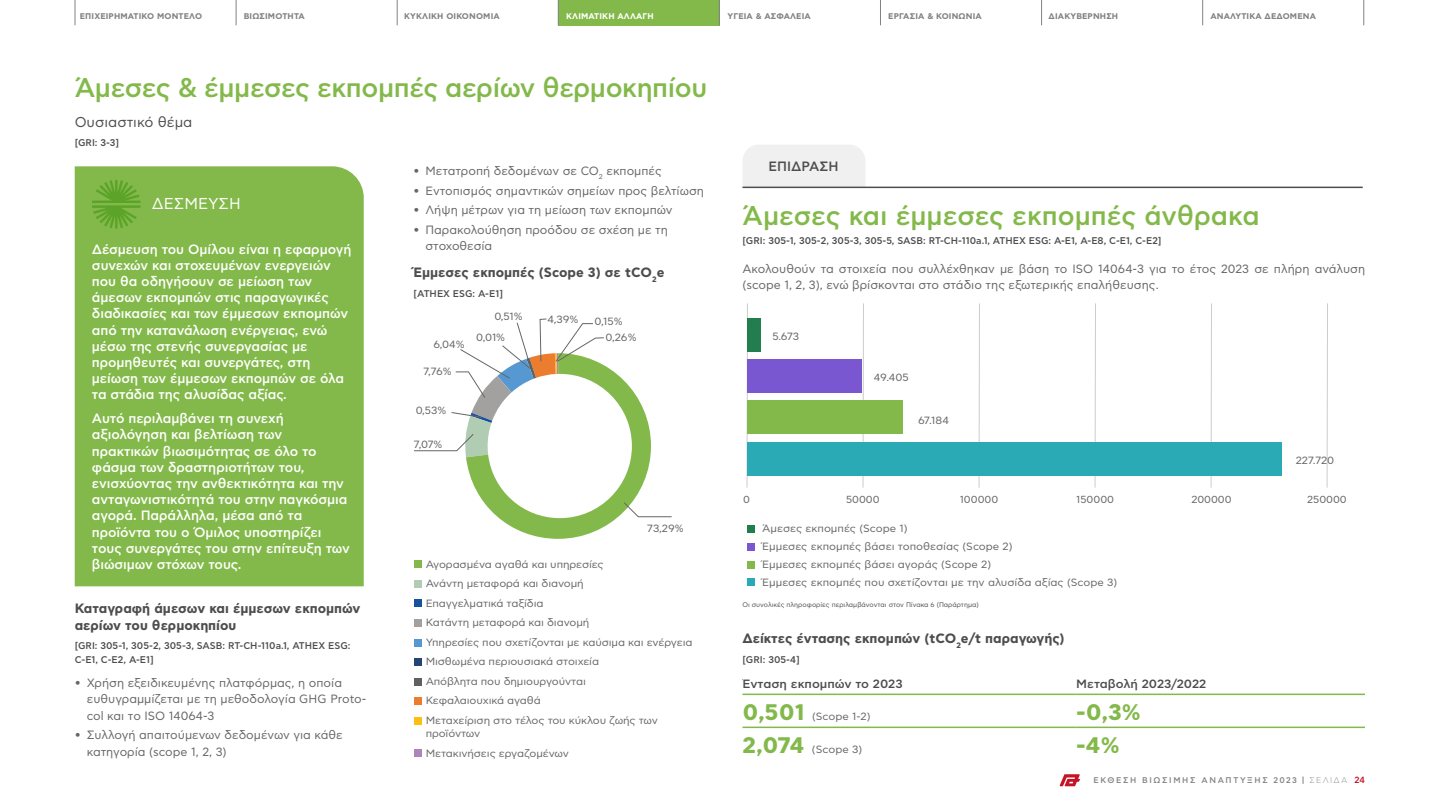
<style>
.page{position:relative;width:1440px;height:810px;background:#fff}
.page>*{position:absolute;margin:0;border:0;box-sizing:border-box;transform-origin:0 0}
.t1{font:500 27px "CF Asty Std";letter-spacing:-.015em;color:#83b94a}
.t2{font:700 22.5px "CF Asty Std";color:#83b94a;scale:1.05 1}
.t3{font:15.75px "CF Asty Std";color:#fff}
.t4{font:14.25px "CF Asty Std";color:#4d4d4d}
.t5{font:500 13.5px/16.2px "CF Asty Std";letter-spacing:-.005em;color:#fff}
.t6{font:700 13.5px/16.5px "CF Asty Std";color:#4d4d4d}
.t7{font:500 13.5px "CF Asty Std";color:#4d4d4d}
.t8{font:12px/16.5px "CF Asty Std";color:#666}
.t9{font:500 12px "CF Asty Std";color:#4d4d4d;scale:1.05 1}
.t10{font:10.5px/19.5px "CF Asty Std";letter-spacing:-.01em;color:#666;scale:1.05 1}
.t11{font:10.2px "CF Asty Std";color:#666;scale:1.05 1}
.t12{font:500 9.75px/13.5px "CF Asty Std";color:#4d4d4d}
.t13{font:700 8.25px "CF Asty Std";letter-spacing:.02em;color:#808285}
.t14{font:500 8.25px "CF Asty Std";letter-spacing:.2em;color:#808285}
.t15{font:700 8.25px "CF Asty Std";letter-spacing:.02em;color:#fff}
.t16{font:6.75px "CF Asty Std";color:#4d4d4d}
.s1{font-weight:700;font-size:22.5px;color:#83b94a}
.s2{font-weight:300}
.s3{font-size:9px;color:#c41425}
</style>
<div class="page">
<svg style="left:1060px;top:774px;width:20px;height:12px"></svg>
<div style="left:559px;top:0;width:161px;height:25px;background:#83b94a"></div>
<svg style="left:880px;top:0;width:1px;height:25px"></svg>
<svg style="left:1364px;top:0;width:1px;height:25px"></svg>
<svg style="left:236px;top:0;width:1px;height:25px"></svg>
<svg style="left:75px;top:0;width:1px;height:25px"></svg>
<svg style="left:558px;top:0;width:1px;height:25px"></svg>
<svg style="left:1041px;top:0;width:1px;height:25px"></svg>
<svg style="left:719px;top:0;width:1px;height:25px"></svg>
<svg style="left:1202px;top:0;width:1px;height:25px"></svg>
<svg style="left:397px;top:0;width:1px;height:25px"></svg>
<div style="left:75px;top:166px;width:289px;height:420px;background:#83b94a"></div>
<svg style="left:92px;top:180px;width:49px;height:49px;background:#71af3a"></svg>
<div style="left:742px;top:145px;width:124px;height:42px;background:#f0f0f0"></div>
<hr style="left:742px;top:187px;width:621px;height:1px;background:#4d4d4d">
<svg style="left:747px;top:303px;width:581px;height:185px"></svg>
<div style="left:747px;top:318px;width:13px;height:33px;background:#237e4f"></div>
<div style="left:747px;top:359px;width:115px;height:34px;background:#7857d1"></div>
<div style="left:747px;top:400px;width:156px;height:34px;background:#83b94a"></div>
<div style="left:747px;top:442px;width:535px;height:33px;background:#29aab5"></div>
<div style="left:747px;top:561px;width:7px;height:7px;background:#83b94a"></div>
<div style="left:747px;top:579px;width:7px;height:7px;background:#29aab5"></div>
<div style="left:747px;top:525px;width:7px;height:7px;background:#237e4f"></div>
<div style="left:747px;top:543px;width:7px;height:7px;background:#7857d1"></div>
<hr style="left:743px;top:694px;width:333px;height:1px;background:#83b94a">
<hr style="left:1076px;top:694px;width:289px;height:1px;background:#83b94a">
<hr style="left:743px;top:727px;width:333px;height:1px;background:#83b94a">
<hr style="left:1076px;top:727px;width:289px;height:1px;background:#83b94a">
<div style="left:414px;top:600px;width:8px;height:7px;background:#18519e"></div>
<div style="left:414px;top:619px;width:8px;height:8px;background:#a2a1a0"></div>
<div style="left:414px;top:639px;width:8px;height:7px;background:#5698d2"></div>
<div style="left:414px;top:658px;width:8px;height:8px;background:#254476"></div>
<div style="left:414px;top:678px;width:8px;height:7px;background:#5f6060"></div>
<div style="left:414px;top:697px;width:8px;height:8px;background:#ed7d2e"></div>
<div style="left:414px;top:717px;width:8px;height:7px;background:#febe10"></div>
<div style="left:414px;top:561px;width:8px;height:7px;background:#83b94a"></div>
<div style="left:414px;top:580px;width:8px;height:8px;background:#b0cdb3"></div>
<div style="left:414px;top:749px;width:8px;height:8px;background:#b083ba"></div>
<svg style="left:414px;top:318px;width:258px;height:221px"></svg>
<p class="t13" style="left:80px;top:11px;width:124px">ΕΠΙΧΕΙΡΗΜΑΤΙΚΟ ΜΟΝΤΕΛΟ</p>
<p class="t13" style="left:244px;top:11px;width:63px">ΒΙΩΣΙΜΟΤΗΤΑ</p>
<p class="t13" style="left:404px;top:11px;width:97px">ΚΥΚΛΙΚΗ ΟΙΚΟΝΟΜΙΑ</p>
<p class="t15" style="left:566px;top:11px;width:89px">ΚΛΙΜΑΤΙΚΗ ΑΛΛΑΓΗ</p>
<p class="t13" style="left:728px;top:11px;width:85px">ΥΓΕΙΑ &amp; ΑΣΦΑΛΕΙΑ</p>
<p class="t13" style="left:888px;top:11px;width:95px">ΕΡΓΑΣΙΑ &amp; ΚΟΙΝΩΝΙΑ</p>
<p class="t13" style="left:1049px;top:11px;width:71px">ΔΙΑΚΥΒΕΡΝΗΣΗ</p>
<p class="t13" style="left:1211px;top:11px;width:107px">ΑΝΑΛΥΤΙΚΑ ΔΕΔΟΜΕΝΑ</p>
<h1 class="t1" style="left:75px;top:72px;width:634px">Άμεσες &amp; έμμεσες εκπομπές αερίων θερμοκηπίου</h1>
<p class="t4" style="left:75px;top:114px;width:119px">Ουσιαστικό θέμα</p>
<p class="t12" style="left:75px;top:136px;width:46px">[GRI: 3-3]</p>
<p class="t3" style="left:152px;top:195px;width:91px">ΔΕΣΜΕΥΣΗ</p>
<p class="t5" style="left:92px;top:241px;width:261px">Δέσμευση του Ομίλου είναι η εφαρμογή συνεχών και στοχευμένων ενεργειών που θα οδηγήσουν σε μείωση των άμεσων εκπομπών στις παραγωγικές διαδικασίες και των έμμεσων εκπομπών από την κατανάλωση ενέργειας, ενώ μέσω της στενής συνεργασίας με προμηθευτές και συνεργάτες, στη μείωση των έμμεσων εκπομπών σε όλα τα στάδια της αλυσίδας αξίας.</p>
<p class="t5" style="left:92px;top:411px;width:259px">Αυτό περιλαμβάνει τη συνεχή αξιολόγηση και βελτίωση των πρακτικών βιωσιμότητας σε όλο το φάσμα των δραστηριοτήτων του, ενισχύοντας την ανθεκτικότητα και την ανταγωνιστικότητά του στην παγκόσμια αγορά. Παράλληλα, μέσα από τα προϊόντα του ο Όμιλος υποστηρίζει τους συνεργάτες του στην επίτευξη των βιώσιμων στόχων τους.</p>
<p class="t6" style="left:75px;top:601px;width:287px">Καταγραφή άμεσων και έμμεσων εκπομπών αερίων του θερμοκηπίου</p>
<p class="t12" style="left:75px;top:640px;width:277px">[GRI: 305-1, 305-2, 305-3, SASB: RT-CH-110a.1, ATHEX ESG:<br>C-E1, C-E2, A-E1]</p>
<p class="t8" style="left:87px;top:675px;width:281px;text-indent:-12px">• Χρήση εξειδικευμένης πλατφόρμας, η οποία ευθυγραμμίζεται με τη μεθοδολογία GHG Proto&shy;col και το ISO 14064-3</p>
<p class="t8" style="left:87px;top:727px;width:258px;text-indent:-12px">• Συλλογή απαιτούμενων δεδομένων για κάθε κατηγορία (scope 1, 2, 3)</p>
<p class="t8" style="left:413px;top:163px;width:250px">• Μετατροπή δεδομένων σε CΟ<sub>2</sub> εκπομπές</p>
<p class="t8" style="left:413px;top:183px;width:292px">• Εντοπισμός σημαντικών σημείων προς βελτίωση</p>
<p class="t8" style="left:413px;top:202px;width:261px">• Λήψη μέτρων για τη μείωση των εκπομπών</p>
<p class="t8" style="left:425px;top:222px;width:244px;text-indent:-12px">• Παρακολούθηση προόδου σε σχέση με τη στοχοθεσία</p>
<p class="t6" style="left:413px;top:265px;width:252px">Έμμεσες εκπομπές (Scope 3) σε tCO<sub>2</sub>e</p>
<p class="t12" style="left:413px;top:287px;width:91px">[ATHEX ESG: A-E1]</p>
<p class="t10" style="left:433px;top:335px;width:31px">6,04%</p>
<p class="t10" style="left:424px;top:362px;width:28px">7,76%</p>
<p class="t10" style="left:416px;top:401px;width:31px">0,53%</p>
<p class="t10" style="left:414px;top:435px;width:29px">7,07%</p>
<p class="t10" style="left:494px;top:307px;width:29px">0,51%</p>
<p class="t10" style="left:547px;top:310px;width:31px">4,39%</p>
<p class="t10" style="left:606px;top:314px;width:31px;line-height:15.6px;text-indent:-11px">0,15%<br>0,26%</p>
<p class="t10" style="left:476px;top:328px;width:29px">0,01%</p>
<p class="t10" style="left:647px;top:519px;width:36px">73,29%</p>
<p class="t10" style="left:426px;top:555px;width:256px">Αγορασμένα αγαθά και υπηρεσίες<br>Ανάντη μεταφορά και διανομή<br>Επαγγελματικά ταξίδια<br>Κατάντη μεταφορά και διανομή<br>Υπηρεσίες που σχετίζονται με καύσιμα και ενέργεια<br>Μισθωμένα περιουσιακά στοιχεία<br>Απόβλητα που δημιουργούνται<br>Κεφαλαιουχικά αγαθά<br>Μεταχείριση στο τέλος του κύκλου ζωής των</p>
<p class="t10" style="left:426px;top:724px;width:138px">προϊόντων<br>Μετακινήσεις εργαζομένων</p>
<p class="t7" style="left:768px;top:159px;width:72px">ΕΠΙΔΡΑΣΗ</p>
<h1 class="t1" style="left:742px;top:200px;width:519px">Άμεσες και έμμεσες εκπομπές άνθρακα</h1>
<p class="t12" style="left:742px;top:235px;width:421px">[GRI: 305-1, 305-2, 305-3, 305-5, SASB: RT-CH-110a.1, ATHEX ESG: A-E1, A-E8, C-E1, C-E2]</p>
<p class="t8" style="left:742px;top:261px;width:624px">Ακολουθούν τα στοιχεία που συλλέχθηκαν με βάση το ISO 14064-3 για το έτος 2023 σε πλήρη ανάλυση (scope 1, 2, 3), ενώ βρίσκονται στο στάδιο της εξωτερικής επαλήθευσης.</p>
<p class="t10" style="left:772px;top:327px;width:27px">5.673</p>
<p class="t10" style="left:874px;top:368px;width:35px">49.405</p>
<p class="t10" style="left:918px;top:411px;width:31px">67.184</p>
<p class="t10" style="left:1296px;top:451px;width:38px">227.720</p>
<p class="t11" style="left:743px;top:494px;width:8px">0</p>
<p class="t11" style="left:846px;top:494px;width:33px">50000</p>
<p class="t11" style="left:960px;top:494px;width:38px">100000</p>
<p class="t11" style="left:1076px;top:494px;width:37px">150000</p>
<p class="t11" style="left:1191px;top:494px;width:40px">200000</p>
<p class="t11" style="left:1307px;top:494px;width:39px">250000</p>
<p class="t10" style="left:762px;top:520px;width:340px;line-height:18px">Άμεσες εκπομπές (Scope 1)<br>Έμμεσες εκπομπές βάσει τοποθεσίας (Scope 2)<br>Έμμεσες εκπομπές βάσει αγοράς (Scope 2)<br>Έμμεσες εκπομπές που σχετίζονται με την αλυσίδα αξίας (Scope 3)</p>
<p class="t16" style="left:742px;top:601px;width:238px">Οι συνολικές πληροφορίες περιλαμβάνονται στον Πίνακα 6 (Παράρτημα)</p>
<p class="t6" style="left:742px;top:631px;width:324px">Δείκτες έντασης εκπομπών (tCΟ<sub>2</sub>e/t παραγωγής)</p>
<p class="t12" style="left:743px;top:653px;width:59px">[GRI: 305-4]</p>
<p class="t9" style="left:742px;top:677px;width:154px">Ένταση εκπομπών το 2023</p>
<p class="t9" style="left:1076px;top:677px;width:125px">Μεταβολή 2023/2022</p>
<p class="t10" style="left:742px;top:707px;width:123px"><span class="s1">0,501</span> (Scope 1-2)</p>
<h2 class="t2" style="left:1076px;top:699px;width:63px">-0,3%</h2>
<p class="t10" style="left:742px;top:740px;width:116px"><span class="s1">2,074</span> (Scope 3)</p>
<h2 class="t2" style="left:1076px;top:732px;width:43px">-4%</h2>
<p class="t14" style="left:1094px;top:776px;width:273px">ΕΚΘΕΣΗ ΒΙΩΣΙΜΗΣ ΑΝΑΠΤΥΞΗΣ 2023 | <span class="s2">ΣΕΛΙΔΑ</span> <span class="s3">24</span></p>
</div>
